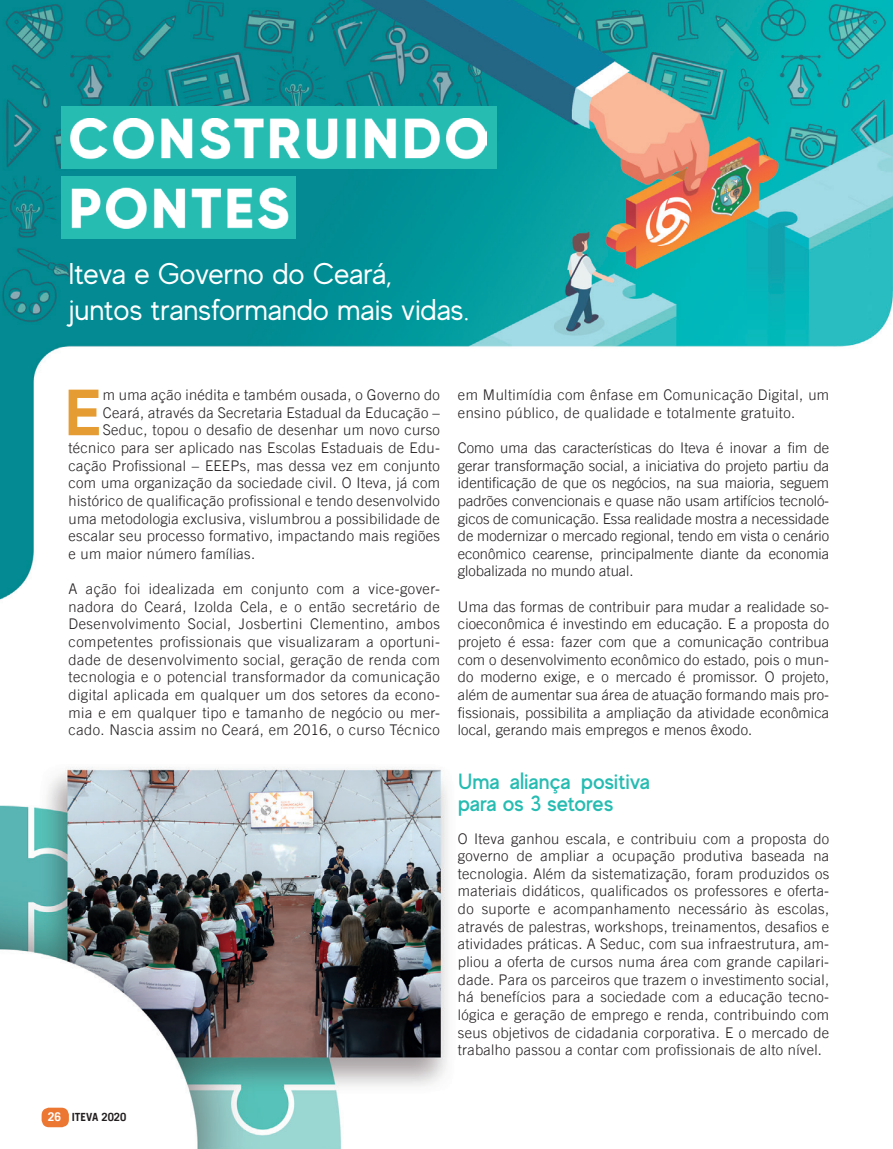
<style>
.page{position:relative;width:893px;height:1149px;background:#fff}
.page>*{position:absolute;margin:0;border:0;box-sizing:border-box;transform-origin:0 0}
.t1{font:700 65.1px "MADE Evolve Sans";color:#e59c33}
.t2{font:30px "MADE Evolve Sans";letter-spacing:-.01em;color:#fff}
.t3{font:500 22.05px/22px "MADE Evolve Sans";color:#26bcb2}
.t4{font:300 14.7px/17.7px "Trade Gothic LT Std";letter-spacing:.02em;color:#231f20;text-align:justify}
.t5{font:700 12px "Trade Gothic LT Std";color:#fff}
.t6{font:700 11.25px "Trade Gothic LT Std";color:#231f20}
</style>
<div class="page">
<img style="left:0;top:0;width:893px;height:1148px">
<div style="left:61px;top:106px;width:436px;height:63px;background:#26bcb2"></div>
<div style="left:61px;top:176px;width:235px;height:63px;background:#26bcb2"></div>
<div style="left:42px;top:1107px;width:27px;height:19px;background:#ec7733;border-radius:8px"></div>
<img style="left:71px;top:118px;width:416px;height:110px">
<p class="t2" style="left:69px;top:255px;width:324px">Iteva e Governo do Ceará,</p>
<p class="t2" style="left:69px;top:291px;width:402px">juntos transformando mais vidas.</p>
<p class="t1" style="left:65px;top:371px;width:38px">E</p>
<p class="t4" style="left:103px;top:385px;width:339px">m uma ação inédita e também ousada, o Governo do</p>
<p class="t4" style="left:103px;top:403px;width:339px">Ceará, através da Secretaria Estadual da Educação –</p>
<p class="t4" style="left:103px;top:421px;width:339px">Seduc, topou o desafio de desenhar um novo curso</p>
<p class="t4" style="left:69px;top:438px;width:373px">técnico para ser aplicado nas Escolas Estaduais de Edu-</p>
<p class="t4" style="left:69px;top:456px;width:373px">cação Profissional – EEEPs, mas dessa vez em conjunto</p>
<p class="t4" style="left:69px;top:474px;width:373px">com uma organização da sociedade civil. O Iteva, já com</p>
<p class="t4" style="left:69px;top:491px;width:373px">histórico de qualificação profissional e tendo desenvolvido</p>
<p class="t4" style="left:69px;top:509px;width:373px">uma metodologia exclusiva, vislumbrou a possibilidade de</p>
<p class="t4" style="left:69px;top:526px;width:373px">escalar seu processo formativo, impactando mais regiões</p>
<p class="t4" style="left:69px;top:544px;width:188px">e um maior número famílias.</p>
<p class="t4" style="left:69px;top:579px;width:373px">A ação foi idealizada em conjunto com a vice-gover&shy;nadora do Ceará, Izolda Cela, e o então secretário de Desenvolvimento Social, Josbertini Clementino, ambos competentes profissionais que visualizaram a oportuni&shy;dade de desenvolvimento social, geração de renda com tecnologia e o potencial transformador da comunicação digital aplicada em qualquer um dos setores da econo&shy;mia e em qualquer tipo e tamanho de negócio ou mer&shy;cado. Nascia assim no Ceará, em 2016, o curso Técnico</p>
<p class="t4" style="left:458px;top:385px;width:373px">em Multimídia com ênfase em Comunicação Digital, um ensino público, de qualidade e totalmente gratuito.</p>
<p class="t4" style="left:458px;top:438px;width:373px">Como uma das características do Iteva é inovar a fim de gerar transformação social, a iniciativa do projeto partiu da identificação de que os negócios, na sua maioria, seguem padrões convencionais e quase não usam artifícios tecnoló&shy;gicos de comunicação. Essa realidade mostra a necessidade de modernizar o mercado regional, tendo em vista o cenário econômico cearense, principalmente diante da economia globalizada no mundo atual.</p>
<p class="t4" style="left:458px;top:597px;width:373px">Uma das formas de contribuir para mudar a realidade so&shy;cioeconômica é investindo em educação. E a proposta do projeto é essa: fazer com que a comunicação contribua com o desenvolvimento econômico do estado, pois o mun&shy;do moderno exige, e o mercado é promissor. O projeto, além de aumentar sua área de atuação formando mais pro&shy;fissionais, possibilita a ampliação da atividade econômica local, gerando mais empregos e menos êxodo.</p>
<p class="t3" style="left:458px;top:769px;width:194px">Uma aliança positiva para os 3 setores</p>
<p class="t4" style="left:458px;top:829px;width:373px">O Iteva ganhou escala, e contribuiu com a proposta do governo de ampliar a ocupação produtiva baseada na tecnologia. Além da sistematização, foram produzidos os materiais didáticos, qualificados os professores e oferta&shy;do suporte e acompanhamento necessário às escolas, através de palestras, workshops, treinamentos, desafios e atividades práticas. A Seduc, com sua infraestrutura, am&shy;pliou a oferta de cursos numa área com grande capilari&shy;dade. Para os parceiros que trazem o investimento social, há benefícios para a sociedade com a educação tecno&shy;lógica e geração de emprego e renda, contribuindo com seus objetivos de cidadania corporativa. E o mercado de trabalho passou a contar com profissionais de alto nível.</p>
<p class="t5" style="left:48px;top:1109px;width:15px">26</p>
<p class="t6" style="left:72px;top:1109px;width:56px">ITEVA 2020</p>
</div>
